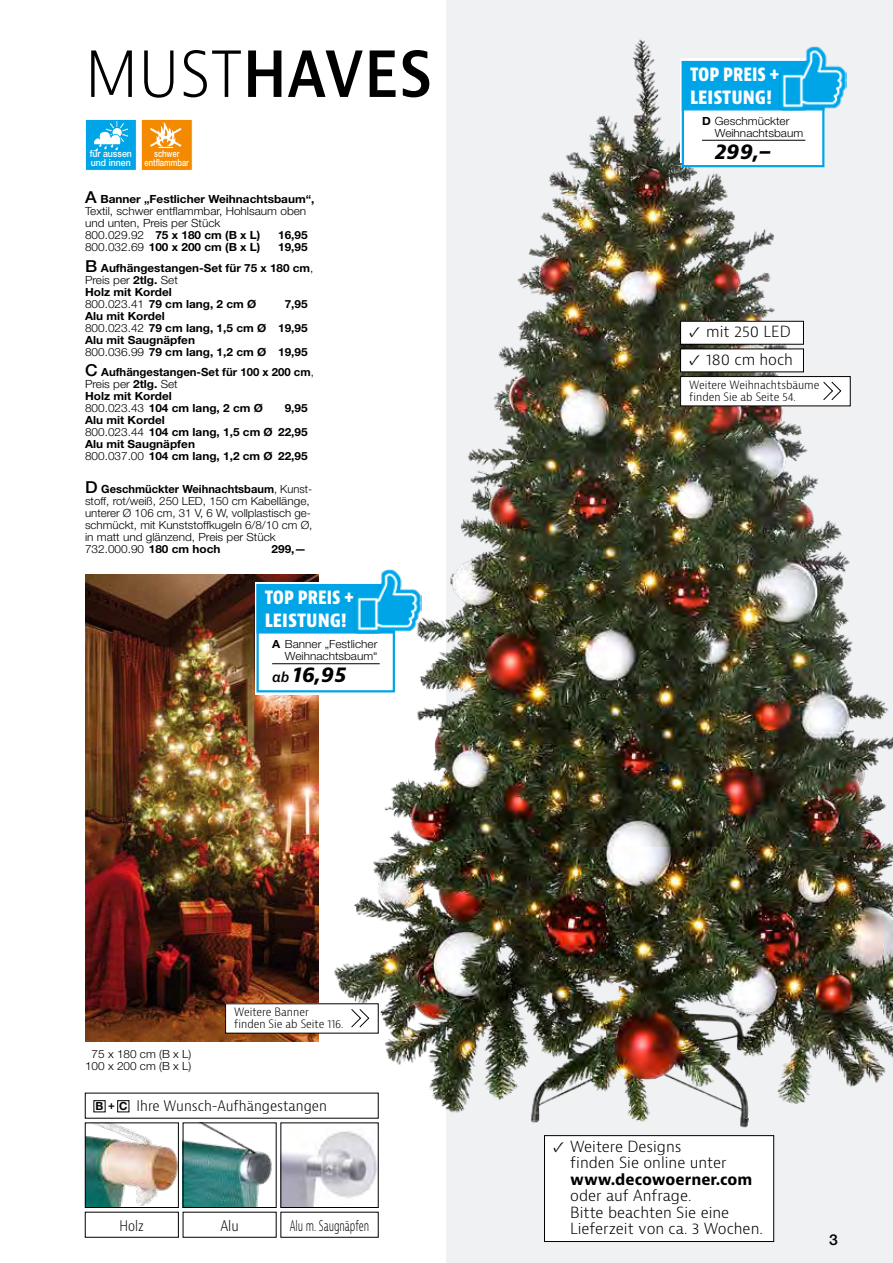
<style>
.page{position:relative;width:893px;height:1263px;background:#fff}
.page>*{position:absolute;margin:0;border:0;box-sizing:border-box;transform-origin:0 0}
.t1{font:600 67.5px "Bernina Sans";color:#000;scale:.88 1}
.t2{font:italic 700 21px "Bernina Sans";color:#000}
.t3{font:700 condensed 19.5px/23.4px "Bernina Sans";color:#fff;scale:.93 1}
.t4{font:300 15px/16.5px "Bernina Sans";color:#000}
.t5{font:700 15px "Bernina Sans";color:#000}
.t6{font:500 15px "Helvetica Neue LT Std";color:#000;scale:1.05 1}
.t7{font:300 condensed 14.25px "Bernina Sans";color:#000;scale:1.05 1}
.t8{font:300 condensed 14.25px "Bernina Sans";color:#000;scale:.72 1}
.t9{font:300 condensed 14.25px "Bernina Sans";color:#000;scale:.93 1}
.t10{font:300 condensed 14.25px "Bernina Sans";color:#000}
.t11{font:700 11.25px/12px "Helvetica Neue LT Std";color:#000;scale:1.05 1}
.t12{font:300 11.25px/12px "Helvetica Neue LT Std";color:#000;scale:1.05 1}
.t13{font:300 11.25px/12px "Helvetica Neue LT Std";color:#000}
.t14{font:700 11.25px/12px "Helvetica Neue LT Std";color:#000}
.t15{font:300 condensed 11.25px/12px "Bernina Sans";color:#000;scale:1.05 1}
.t16{font:500 9.75px/9px "Helvetica Neue LT Std";color:#fff;text-align:center;scale:.78 1}
.t17{font:500 9.75px/9px "Helvetica Neue LT Std";color:#fff;scale:.9 1}
.s1{font-weight:300}
.s2{font-weight:500;font-size:16.5px}
.s3{font-weight:700}
.s4{font-weight:600;font-size:13.5px}
.s5{font-family:"Arno Pro Light Display";font-weight:400;font-size:18px}
</style>
<div class="page">
<div style="left:141px;top:119px;width:52px;height:52px;background:#f38a00;border:1px solid #fff"></div>
<img style="left:151px;top:122px;width:31px;height:26px">
<div style="left:446px;top:0;width:447px;height:1263px;background:#f0f1f3"></div>
<div style="left:85px;top:119px;width:52px;height:52px;background:#00a5e8;border:1px solid #fff"></div>
<img style="left:95px;top:121px;width:33px;height:30px">
<img style="left:85px;top:574px;width:234px;height:468px">
<img style="left:332px;top:39px;width:561px;height:1092px">
<img style="left:283px;top:1125px;width:93px;height:81px">
<img style="left:185px;top:1125px;width:87px;height:81px">
<div style="left:183px;top:1123px;width:93px;height:85px;border:1px solid #000"></div>
<img style="left:87px;top:1125px;width:90px;height:81px">
<div style="left:85px;top:1123px;width:94px;height:85px;border:1px solid #000"></div>
<div style="left:85px;top:1093px;width:293px;height:25px;background:#fff"></div>
<div style="left:94px;top:1100px;width:11px;height:12px;border:1px solid #000"></div>
<div style="left:117px;top:1100px;width:12px;height:12px;border:1px solid #000"></div>
<div style="left:226px;top:1004px;width:152px;height:29px;background:#fff"></div>
<svg style="left:351px;top:1009px;width:18px;height:19px"></svg>
<div style="left:681px;top:377px;width:169px;height:29px;background:#fff"></div>
<div style="left:680px;top:376px;width:170px;height:30px;border:1px solid #000"></div>
<svg style="left:823px;top:381px;width:18px;height:19px"></svg>
<div style="left:681px;top:349px;width:122px;height:23px;background:#fff"></div>
<div style="left:681px;top:321px;width:122px;height:23px;background:#fff"></div>
<div style="left:680px;top:321px;width:124px;height:23px;border:1px solid #000"></div>
<svg style="left:255px;top:582px;width:142px;height:112px"></svg>
<div style="left:256px;top:584px;width:139px;height:108px;background:#fff;border:2px solid #00a5e8"></div>
<div style="left:256px;top:584px;width:139px;height:49px;background:#00a5e8;border:1px solid #00a5e8"></div>
<img style="left:353px;top:568px;width:68px;height:65px">
<hr style="left:272px;top:663px;width:108px;height:1px;background:#000">
<div style="left:544px;top:1135px;width:230px;height:106px;background:#fff"></div>
<div style="left:544px;top:1135px;width:230px;height:107px;border:1px solid #000"></div>
<svg style="left:680px;top:59px;width:99px;height:104px"></svg>
<div style="left:682px;top:61px;width:142px;height:106px;background:#fff;border:2px solid #00a5e8"></div>
<div style="left:682px;top:61px;width:142px;height:49px;background:#00a5e8"></div>
<img style="left:779px;top:45px;width:67px;height:65px">
<hr style="left:702px;top:140px;width:103px;height:1px;background:#000">
<h1 class="t1" style="left:85px;top:29px;width:397px"><span class="s1">MUST</span>HAVES</h1>
<p class="t17" style="left:90px;top:149px;width:48px">für aussen und innen</p>
<p class="t16" style="left:145px;top:149px;width:58px">schwer entflammbar</p>
<p class="t12" style="left:85px;top:193px;width:220px"><span class="s2">A</span> <span class="s3">Banner „Festlicher Weihnachtsbaum“, </span>Textil, schwer entflammbar, Hohlsaum oben und unten, Preis per Stück<br>800.029.92 <span class="s3">75 x 180 cm (B x L)</span></p>
<p class="t11" style="left:278px;top:229px;width:30px">16,95</p>
<p class="t11" style="left:85px;top:241px;width:169px"><span class="s1">800.032.69</span> 100 x 200 cm (B x L)</p>
<p class="t11" style="left:85px;top:237px;width:219px;line-height:20.5px;text-indent:193px">19,95<br><span class="s2">B</span> Aufhängestangen-Set für 75 x 180 cm<span class="s1">,</span></p>
<p class="t11" style="left:85px;top:273px;width:165px"><span class="s1">Preis per</span> 2tlg. <span class="s1">Set<br></span>Holz mit Kordel<br><span class="s1">800.023.41</span> 79 cm lang, 2 cm Ø</p>
<p class="t11" style="left:285px;top:297px;width:23px">7,95</p>
<p class="t11" style="left:85px;top:309px;width:214px">Alu mit Kordel<br><span class="s1">800.023.42</span> 79 cm lang, 1,5 cm Ø 19,95<br>Alu mit Saugnäpfen<br><span class="s1">800.036.99</span> 79 cm lang, 1,2 cm Ø 19,95</p>
<p class="t14" style="left:85px;top:366px;width:230px"><span class="s2">C</span> Aufhängestangen-Set für 100 x 200 cm<span class="s1">,<br>Preis per</span> 2tlg. <span class="s1">Set<br></span>Holz mit Kordel<br><span class="s1">800.023.43</span> 104 cm lang, 2 cm Ø</p>
<p class="t11" style="left:285px;top:402px;width:23px">9,95</p>
<p class="t11" style="left:85px;top:414px;width:214px">Alu mit Kordel<br><span class="s1">800.023.44</span> 104 cm lang, 1,5 cm Ø 22,95<br>Alu mit Saugnäpfen<br><span class="s1">800.037.00</span> 104 cm lang, 1,2 cm Ø 22,95</p>
<p class="t13" style="left:85px;top:482px;width:229px"><span class="s2">D</span> <span class="s3">Geschmückter Weihnachtsbaum</span>, Kunst&shy;stoff, rot/weiß, 250 LED, 150 cm Kabellänge, unterer Ø 106 cm, 31 V, 6 W, vollplastisch ge&shy;schmückt, mit Kunststoffkugeln 6/8/10 cm Ø, in matt und glänzend, Preis per Stück 732.000.90 <span class="s3">180 cm hoch</span></p>
<p class="t11" style="left:272px;top:542px;width:35px">299,—</p>
<h3 class="t3" style="left:265px;top:585px;width:98px">TOP PREIS +<br>LEISTUNG!</h3>
<p class="t12" style="left:272px;top:638px;width:102px;text-align:right"><span class="s3">A</span> Banner „Festlicher<br>Weihnachtsbaum“</p>
<h2 class="t2" style="left:272px;top:661px;width:76px"><span class="s4">ab</span> 16,95</h2>
<h3 class="t3" style="left:690px;top:62px;width:98px">TOP PREIS +<br>LEISTUNG!</h3>
<p class="t12" style="left:715px;top:115px;width:86px;text-indent:-13px"><span class="s3">D</span> Geschmückter<br>Weihnachtsbaum</p>
<h2 class="t2" style="left:715px;top:137px;width:59px">299,–</h2>
<h3 class="t4" style="left:689px;top:324px;width:103px"><span class="s5">✓</span> mit 250 LED</h3>
<h3 class="t4" style="left:689px;top:352px;width:105px"><span class="s5">✓</span> 180 cm hoch</h3>
<p class="t15" style="left:689px;top:379px;width:125px">Weitere Weihnachtsbäume finden Sie ab Seite 54.</p>
<p class="t12" style="left:85px;top:1048px;width:103px;text-align:center">75 x 180 cm (B x L)<br>100 x 200 cm (B x L)</p>
<p class="t15" style="left:234px;top:1006px;width:105px">Weitere Banner<br>finden Sie ab Seite 116.</p>
<p class="t14" style="left:96px;top:1100px;width:33px">B+C</p>
<p class="t7" style="left:137px;top:1097px;width:183px">Ihre Wunsch-Aufhängestangen</p>
<p class="t9" style="left:120px;top:1217px;width:28px">Holz</p>
<p class="t10" style="left:220px;top:1217px;width:20px">Alu</p>
<p class="t8" style="left:290px;top:1217px;width:112px">Alu m. Saugnäpfen</p>
<h3 class="t4" style="left:570px;top:1138px;width:158px;text-indent:-17px"><span class="s5">✓</span> Weitere Designs finden Sie online unter</h3>
<h3 class="t5" style="left:570px;top:1169px;width:183px">www.decowoerner.com</h3>
<h3 class="t4" style="left:570px;top:1188px;width:194px">oder auf Anfrage.<br>Bitte beachten Sie eine<br>Lieferzeit von ca. 3 Wochen.</h3>
<h3 class="t6" style="left:829px;top:1230px;width:10px">3</h3>
</div>
